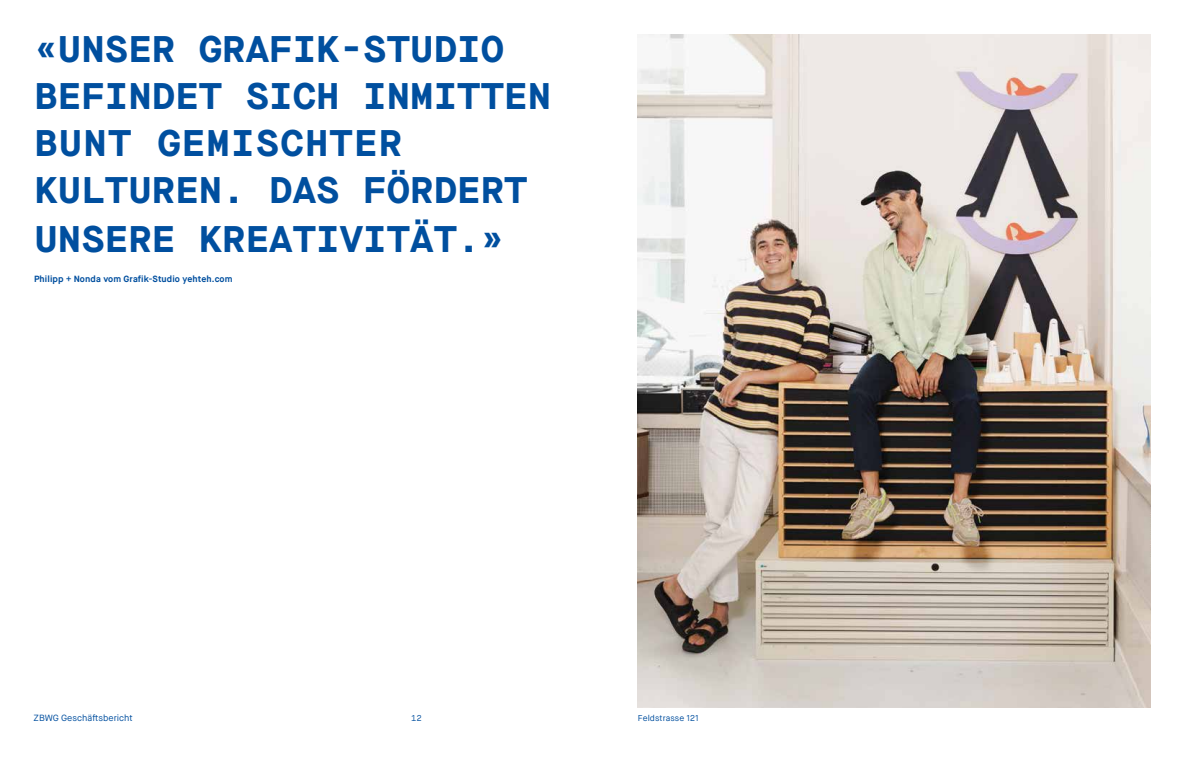
<style>
.page{position:relative;width:1185px;height:766px;background:#fff}
.page>*{position:absolute;margin:0;border:0;box-sizing:border-box;transform-origin:0 0}
.t1{font:700 37px/47.5px "Maison Neue Mono";letter-spacing:-.015em;color:#004f9f}
.t2{font:700 9px "Maison Neue";letter-spacing:.01em;color:#004f9f}
.t3{font:9px "Maison Neue";color:#004f9f}
.t4{font:8.5px "Maison Neue";letter-spacing:.01em;color:#004f9f}
.t5{font:8.5px "Maison Neue Mono";color:#004f9f}
</style>
<div class="page">
<img style="left:638px;top:34px;width:513px;height:673px">
<p class="t1" style="left:34px;top:24px;width:519px">«UNSER GRAFIK-STUDIO<br>BEFINDET SICH INMITTEN<br>BUNT GEMISCHTER<br>KULTUREN. DAS FÖRDERT<br>UNSERE KREATIVITÄT.»</p>
<p class="t2" style="left:34px;top:273px;width:200px">Philipp + Nonda vom Grafik-Studio yehteh.com</p>
<p class="t3" style="left:34px;top:711px;width:101px">ZBWG Geschäftsbericht</p>
<p class="t5" style="left:411px;top:712px;width:12px">12</p>
<p class="t4" style="left:638px;top:712px;width:63px">Feldstrasse 121</p>
</div>
